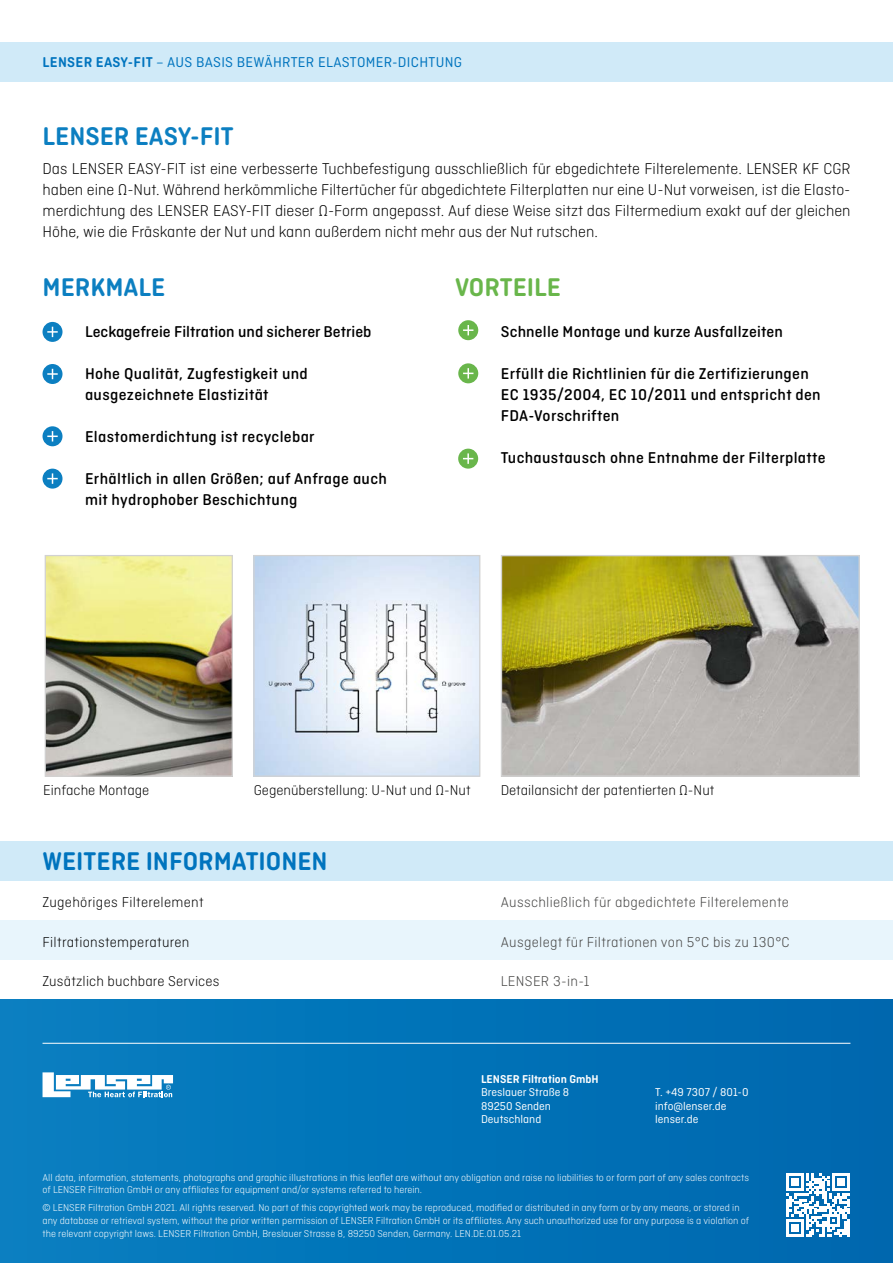
<style>
.page{position:relative;width:893px;height:1263px;background:#fff}
.page>*{position:absolute;margin:0;border:0;box-sizing:border-box;transform-origin:0 0}
.t1{font:600 27px "Ciutadella Rounded";color:#0c7fc1}
.t2{font:600 27px "Ciutadella Rounded";color:#0074be}
.t3{font:600 27px "Ciutadella Rounded";color:#69b64b}
.t4{font:300 16.5px/21px "Ciutadella Rounded";color:#000;text-align:justify}
.t5{font:500 16.5px/21px "Ciutadella Rounded";letter-spacing:.02em;color:#000}
.t6{font:500 16.5px "Ciutadella Rounded";color:#000}
.t7{font:300 15px "Ciutadella Rounded";letter-spacing:.005em;color:#000}
.t8{font:300 15px "Ciutadella Rounded";letter-spacing:.02em;color:#434342}
.t9{font:15px "Ciutadella Rounded";letter-spacing:.02em;color:#0074be}
.t10{font:12px/13.5px "Ciutadella Rounded";color:#fff}
.t11{font:600 12px "Ciutadella Rounded";color:#fff}
.t12{font:300 10.5px/12.6px "Ciutadella Rounded";color:#fff}
.s1{font-weight:600}
</style>
<div class="page">
<div style="left:0;top:841px;width:893px;height:39px;background:#d0eaf8"></div>
<div style="left:0;top:920px;width:893px;height:40px;background:#e8f5fc"></div>
<div style="left:0;top:1000px;width:893px;height:263px;background:#0073b8"></div>
<div style="left:0;top:42px;width:893px;height:40px;background:#d0eaf8"></div>
<img style="left:47px;top:557px;width:184px;height:218px">
<div style="left:45px;top:555px;width:188px;height:222px;border:1px solid #d2d2d2"></div>
<img style="left:255px;top:557px;width:223px;height:218px">
<div style="left:253px;top:555px;width:227px;height:222px;border:1px solid #d2d2d2"></div>
<img style="left:503px;top:557px;width:355px;height:218px">
<div style="left:501px;top:555px;width:359px;height:222px;border:1px solid #d2d2d2"></div>
<hr style="left:43px;top:1043px;width:807px;height:1px;background:#fff">
<svg style="left:43px;top:1072px;width:130px;height:25px"></svg>
<svg style="left:786px;top:1173px;width:64px;height:64px"></svg>
<div style="left:458px;top:320px;width:20px;height:20px;background:#69b64b;border-radius:50%"></div>
<svg style="left:463px;top:325px;width:10px;height:10px"></svg>
<div style="left:458px;top:363px;width:20px;height:20px;background:#69b64b;border-radius:50%"></div>
<svg style="left:463px;top:368px;width:10px;height:11px"></svg>
<div style="left:43px;top:322px;width:20px;height:20px;background:#0c7fc1;border-radius:50%"></div>
<svg style="left:47px;top:327px;width:11px;height:10px"></svg>
<div style="left:43px;top:364px;width:20px;height:20px;background:#0c7fc1;border-radius:50%"></div>
<svg style="left:47px;top:369px;width:11px;height:10px"></svg>
<div style="left:43px;top:469px;width:20px;height:20px;background:#0c7fc1;border-radius:50%"></div>
<svg style="left:47px;top:473px;width:11px;height:11px"></svg>
<div style="left:458px;top:449px;width:20px;height:20px;background:#69b64b;border-radius:50%"></div>
<svg style="left:463px;top:453px;width:10px;height:11px"></svg>
<div style="left:43px;top:426px;width:20px;height:20px;background:#0c7fc1;border-radius:50%"></div>
<svg style="left:47px;top:431px;width:11px;height:10px"></svg>
<h3 class="t9" style="left:43px;top:54px;width:421px"><span class="s1">LENSER EASY-FIT</span> – AUS BASIS BEWÄHRTER ELASTOMER-DICHTUNG</h3>
<h1 class="t1" style="left:43px;top:120px;width:193px">LENSER EASY-FIT</h1>
<p class="t4" style="left:43px;top:158px;width:809px">Das LENSER EASY-FIT ist eine verbesserte Tuchbefestigung ausschließlich für ebgedichtete Filterelemente. LENSER KF CGR haben eine Ω-Nut. Während herkömmliche Filtertücher für abgedichtete Filterplatten nur eine U-Nut vorweisen, ist die Elasto&shy;merdichtung des LENSER EASY-FIT dieser Ω-Form angepasst. Auf diese Weise sitzt das Filtermedium exakt auf der gleichen Höhe, wie die Fräskante der Nut und kann außerdem nicht mehr aus der Nut rutschen.</p>
<h1 class="t1" style="left:43px;top:271px;width:124px">MERKMALE</h1>
<h1 class="t3" style="left:455px;top:271px;width:108px">VORTEILE</h1>
<h2 class="t6" style="left:85px;top:322px;width:288px">Leckagefreie Filtration und sicherer Betrieb</h2>
<h2 class="t5" style="left:85px;top:363px;width:224px">Hohe Qualität, Zugfestigkeit und ausgezeichnete Elastizität</h2>
<h2 class="t5" style="left:85px;top:426px;width:231px">Elastomerdichtung ist recyclebar</h2>
<h2 class="t5" style="left:85px;top:468px;width:303px">Erhältlich in allen Größen; auf Anfrage auch mit hydrophober Beschichtung</h2>
<h2 class="t5" style="left:501px;top:321px;width:284px">Schnelle Montage und kurze Ausfallzeiten</h2>
<h2 class="t5" style="left:501px;top:363px;width:321px">Erfüllt die Richtlinien für die Zertifizierungen<br>EC 1935/2004, EC 10/2011 und entspricht den<br>FDA-Vorschriften</h2>
<h2 class="t5" style="left:501px;top:447px;width:326px">Tuchaustausch ohne Entnahme der Filterplatte</h2>
<h3 class="t7" style="left:43px;top:782px;width:108px">Einfache Montage</h3>
<h3 class="t7" style="left:254px;top:782px;width:218px">Gegenüberstellung: U-Nut und Ω-Nut</h3>
<h3 class="t7" style="left:501px;top:782px;width:215px">Detailansicht der patentierten Ω-Nut</h3>
<h1 class="t2" style="left:43px;top:845px;width:287px">WEITERE INFORMATIONEN</h1>
<h3 class="t7" style="left:43px;top:894px;width:163px">Zugehöriges Filterelement</h3>
<h3 class="t7" style="left:43px;top:934px;width:148px">Filtrationstemperaturen</h3>
<h3 class="t7" style="left:43px;top:973px;width:178px">Zusätzlich buchbare Services</h3>
<h3 class="t8" style="left:501px;top:894px;width:290px">Ausschließlich für abgedichtete Filterelemente</h3>
<h3 class="t8" style="left:501px;top:933px;width:290px">Ausgelegt für Filtrationen von 5°C bis zu 130°C</h3>
<h3 class="t8" style="left:501px;top:973px;width:90px">LENSER 3-in-1</h3>
<p class="t11" style="left:481px;top:1072px;width:119px">LENSER Filtration GmbH</p>
<p class="t10" style="left:481px;top:1086px;width:90px">Breslauer Straße 8<br>89250 Senden<br>Deutschland</p>
<p class="t10" style="left:655px;top:1086px;width:95px">T. +49 7307 / 801-0 info@lenser.de lenser.de</p>
<p class="t12" style="left:43px;top:1171px;width:708px">All data, information, statements, photographs and graphic illustrations in this leaflet are without any obligation and raise no liabilities to or form part of any sales contracts of LENSER Filtration GmbH or any affiliates for equipment and/or systems referred to herein.</p>
<p class="t12" style="left:43px;top:1202px;width:708px">© LENSER Filtration GmbH 2021. All rights reserved. No part of this copyrighted work may be reproduced, modified or distributed in any form or by any means, or stored in any database or retrieval system, without the prior written permission of LENSER Filtration GmbH or its affiliates. Any such unauthorized use for any purpose is a violation of the relevant copyright laws. LENSER Filtration GmbH, Breslauer Strasse 8, 89250 Senden, Germany. LEN.DE.01.05.21</p>
</div>
